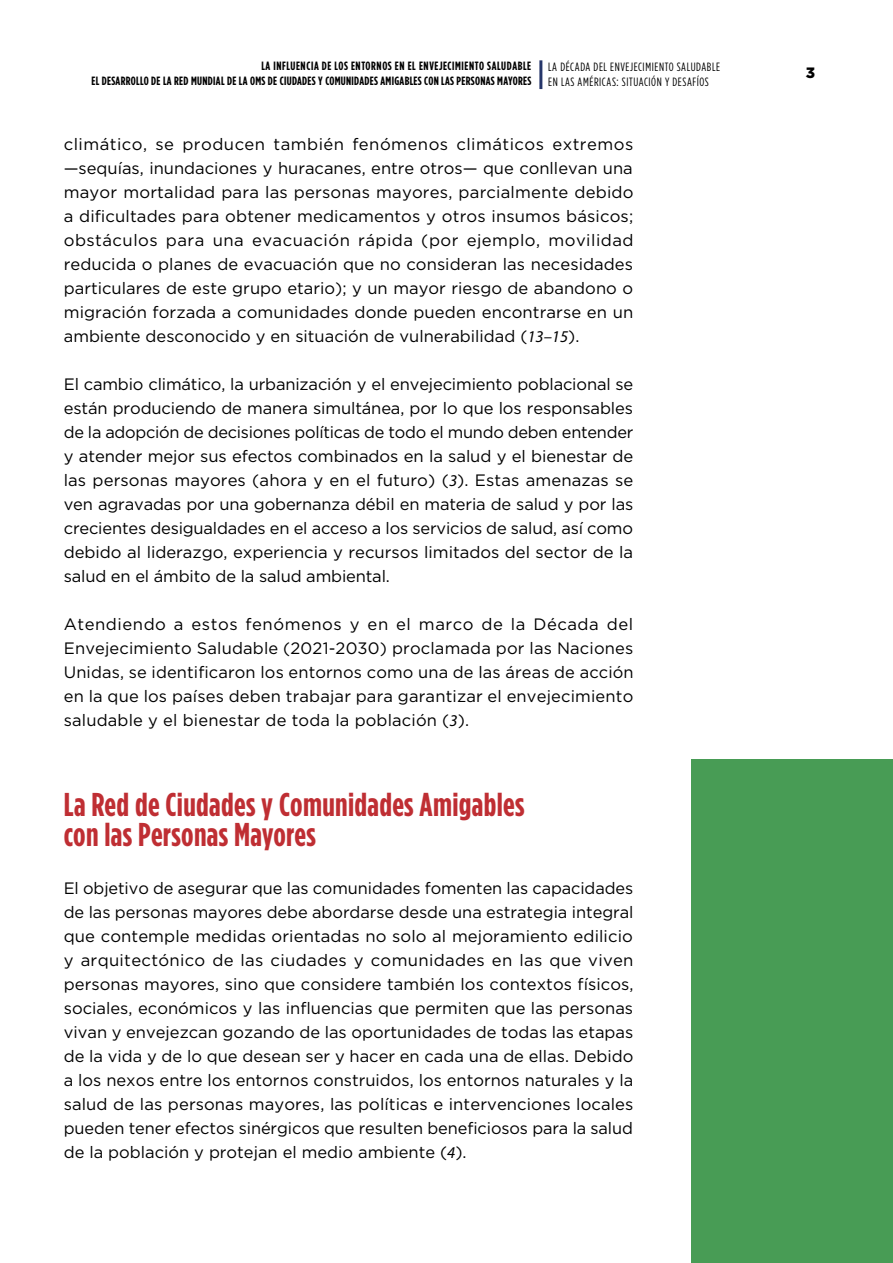
<style>
.page{position:relative;width:893px;height:1263px;background:#fff}
.page>*{position:absolute;margin:0;border:0;box-sizing:border-box;transform-origin:0 0}
.t1{font:700 33px/30px "Gotham Condensed";letter-spacing:.01em;color:#bf2e33}
.t2{font:16.5px/24px "Gotham";color:#000;text-align:justify}
.t3{font:900 15px "Gotham";color:#000}
.t4{font:700 12px/15px "Gotham Condensed";letter-spacing:.025em;color:#000;text-align:right}
.t5{font:12px/15px "Gotham Condensed";letter-spacing:.05em;color:#000}
.s1{font-family:"Myriad Pro";font-style:italic}
</style>
<div class="page">
<hr style="left:539px;top:60px;width:3px;height:29px;background:#26366a">
<div style="left:691px;top:759px;width:202px;height:504px;background:#489c55"></div>
<p class="t4" style="left:91px;top:58px;width:441px">LA INFLUENCIA DE LOS ENTORNOS EN EL ENVEJECIMIENTO SALUDABLE<br>EL DESARROLLO DE LA RED MUNDIAL DE LA OMS DE CIUDADES Y COMUNIDADES AMIGABLES CON LAS PERSONAS MAYORES</p>
<p class="t5" style="left:548px;top:59px;width:173px">LA DÉCADA DEL ENVEJECIMIENTO SALUDABLE<br>EN LAS AMÉRICAS: SITUACIÓN Y DESAFÍOS</p>
<p class="t2" style="left:64px;top:132px;width:571px">climático, se producen también fenómenos climáticos extremos —sequías, inundaciones y huracanes, entre otros— que conllevan una mayor mortalidad para las personas mayores, parcialmente debido a dificultades para obtener medicamentos y otros insumos básicos; obstáculos para una evacuación rápida (por ejemplo, movilidad reducida o planes de evacuación que no consideran las necesidades particulares de este grupo etario); y un mayor riesgo de abandono o migración forzada a comunidades donde pueden encontrarse en un ambiente desconocido y en situación de vulnerabilidad (<span class="s1">13–15</span>).</p>
<p class="t2" style="left:64px;top:372px;width:571px">El cambio climático, la urbanización y el envejecimiento poblacional se están produciendo de manera simultánea, por lo que los responsables de la adopción de decisiones políticas de todo el mundo deben entender y atender mejor sus efectos combinados en la salud y el bienestar de las personas mayores (ahora y en el futuro) (<span class="s1">3</span>). Estas amenazas se ven agravadas por una gobernanza débil en materia de salud y por las crecientes desigualdades en el acceso a los servicios de salud, así como debido al liderazgo, experiencia y recursos limitados del sector de la salud en el ámbito de la salud ambiental.</p>
<p class="t2" style="left:64px;top:612px;width:571px">Atendiendo a estos fenómenos y en el marco de la Década del Envejecimiento Saludable (2021-2030) proclamada por las Naciones Unidas, se identificaron los entornos como una de las áreas de acción en la que los países deben trabajar para garantizar el envejecimiento saludable y el bienestar de toda la población (<span class="s1">3</span>).</p>
<h1 class="t1" style="left:64px;top:789px;width:462px">La Red de Ciudades y Comunidades Amigables con las Personas Mayores</h1>
<p class="t2" style="left:64px;top:876px;width:571px">El objetivo de asegurar que las comunidades fomenten las capacidades de las personas mayores debe abordarse desde una estrategia integral que contemple medidas orientadas no solo al mejoramiento edilicio y arquitectónico de las ciudades y comunidades en las que viven personas mayores, sino que considere también los contextos físicos, sociales, económicos y las influencias que permiten que las personas vivan y envejezcan gozando de las oportunidades de todas las etapas de la vida y de lo que desean ser y hacer en cada una de ellas. Debido a los nexos entre los entornos construidos, los entornos naturales y la salud de las personas mayores, las políticas e intervenciones locales pueden tener efectos sinérgicos que resulten beneficiosos para la salud de la población y protejan el medio ambiente (<span class="s1">4</span>).</p>
<p class="t3" style="left:806px;top:64px;width:11px">3</p>
</div>
